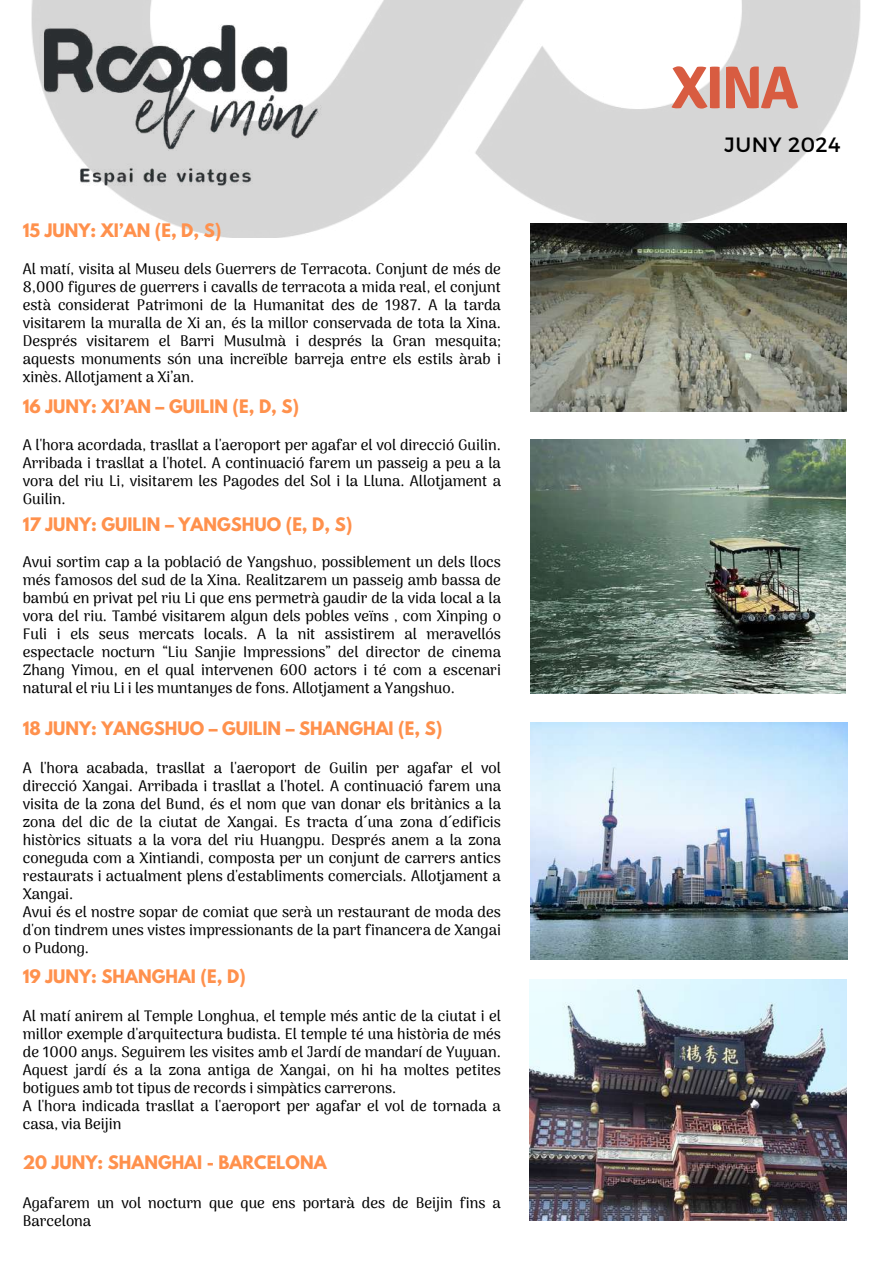
<style>
.page{position:relative;width:893px;height:1264px;background:#fff}
.page>*{position:absolute;margin:0;border:0;box-sizing:border-box;transform-origin:0 0}
.t1{font:700 60px "Signika";color:#d85c41}
.t2{font:20.7px "Montserrat";letter-spacing:.025em;color:#000}
.t3{font:700 16.5px "League Spartan";color:#ff914d}
.t4{font:500 15px/18px "Arima Madurai";color:#000;text-align:justify}
.s1{font-family:"Noto Sans";font-weight:400}
</style>
<div class="page">
<img style="left:31px;top:0;width:830px;height:237px">
<img style="left:31px;top:19px;width:303px;height:171px">
<img style="left:530px;top:223px;width:316px;height:188px">
<img style="left:531px;top:439px;width:314px;height:255px">
<img style="left:531px;top:722px;width:316px;height:237px">
<img style="left:529px;top:979px;width:317px;height:241px">
<p class="t3" style="left:23px;top:222px;width:200px">15 JUNY: XI’AN (E, D, S)</p>
<p class="t4" style="left:23px;top:260px;width:479px">Al matí, visita al Museu dels Guerrers de Terracota. Conjunt de més de 8,000 figures de guerrers i cavalls de terracota a mida real, el conjunt està considerat Patrimoni de la Humanitat des de 1987. A la tarda visitarem la muralla de Xi an, és la millor conservada de tota la Xina.<br>Després visitarem el Barri Musulmà i després la Gran mesquita; aquests monuments són una increïble barreja entre els estils àrab i xinès. Allotjament a Xi’an.</p>
<p class="t3" style="left:23px;top:398px;width:278px">16 JUNY: XI’AN – GUILIN (E, D, S)</p>
<p class="t4" style="left:23px;top:436px;width:479px">A l'hora acordada, trasllat a l'aeroport per agafar el vol direcció Guilin.<br>Arribada i trasllat a l'hotel. A continuació farem un passeig a peu a la vora del riu Li, visitarem les Pagodes del Sol i la Lluna. Allotjament a Guilin.</p>
<p class="t3" style="left:23px;top:516px;width:331px">17 JUNY: GUILIN – YANGSHUO (E, D, S)</p>
<p class="t4" style="left:23px;top:553px;width:479px">Avui sortim cap a la població de Yangshuo, possiblement un dels llocs més famosos del sud de la Xina. Realitzarem un passeig amb bassa de bambú en privat pel riu Li que ens permetrà gaudir de la vida local a la vora del riu. També visitarem algun dels pobles veïns , com Xinping o Fuli i els seus mercats locals. A la nit assistirem al meravellós espectacle nocturn “Liu Sanjie Impressions” del director de cinema Zhang Yimou, en el qual intervenen 600 actors i té com a escenari natural el riu Li i les muntanyes de fons. Allotjament a Yangshuo.</p>
<p class="t3" style="left:23px;top:719px;width:421px">18 JUNY: YANGSHUO – GUILIN – SHANGHAI (E, S)</p>
<p class="t4" style="left:23px;top:758px;width:479px;text-align:left">A l'hora acabada, trasllat a l'aeroport de Guilin per agafar el vol direcció Xangai. Arribada i trasllat a l'hotel. A continuació farem una visita de la zona del Bund, és el nom que van donar els britànics a la zona del dic de la ciutat de Xangai. Es tracta d<span class="s1">´</span>una zona d<span class="s1">´</span>edificis històrics situats a la vora del riu Huangpu. Després anem a la zona coneguda com a Xintiandi, composta per un conjunt de carrers antics restaurats i actualment plens d'establiments comercials. Allotjament a Xangai.<br>Avui és el nostre sopar de comiat que serà un restaurant de moda des d'on tindrem unes vistes impressionants de la part financera de Xangai o Pudong.</p>
<p class="t3" style="left:23px;top:967px;width:224px">19 JUNY: SHANGHAI (E, D)</p>
<p class="t4" style="left:23px;top:1006px;width:479px;text-align:left">Al matí anirem al Temple Longhua, el temple més antic de la ciutat i el millor exemple d'arquitectura budista. El temple té una història de més de 1000 anys. Seguirem les visites amb el Jardí de mandarí de Yuyuan.<br>Aquest jardí és a la zona antiga de Xangai, on hi ha moltes petites botigues amb tot tipus de records i simpàtics carrerons.<br>A l'hora indicada trasllat a l'aeroport per agafar el vol de tornada a casa, via Beijin</p>
<p class="t3" style="left:23px;top:1154px;width:305px">20 JUNY: SHANGHAI - BARCELONA</p>
<p class="t4" style="left:23px;top:1193px;width:479px">Agafarem un vol nocturn que que ens portarà des de Beijin fins a<br>Barcelona</p>
<h1 class="t1" style="left:671px;top:52px;width:129px">XINA</h1>
<h2 class="t2" style="left:724px;top:131px;width:117px">JUNY 2024</h2>
</div>
